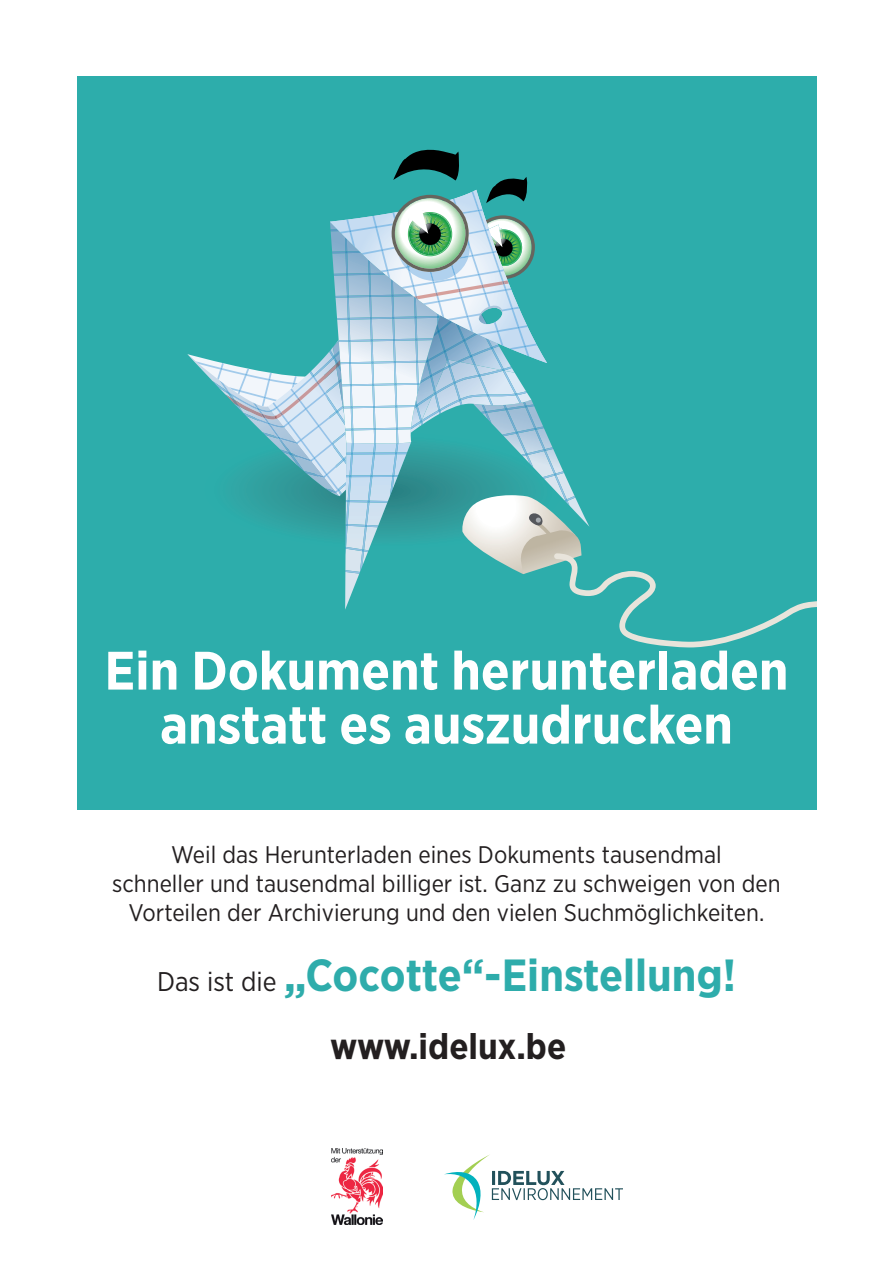
<style>
.page{position:relative;width:893px;height:1263px;background:#fff}
.page>*{position:absolute;margin:0;border:0;box-sizing:border-box;transform-origin:0 0}
.t1{font:700 54px/54px "Gotham Narrow";color:#fff;text-align:center}
.t2{font:700 45px "Gotham Narrow";color:#2eacab}
.t3{font:700 36px "Gotham Narrow";color:#231f20}
.t4{font:24px/28.8px "Gotham Narrow";color:#231f20;text-align:center}
.s1{font-weight:400;font-size:27px;color:#231f20}
</style>
<div class="page">
<div style="left:77px;top:77px;width:739px;height:733px;background:#2dadab"></div>
<svg style="left:187px;top:149px;width:629px;height:498px"></svg>
<svg style="left:444px;top:1154px;width:179px;height:66px"></svg>
<img style="left:332px;top:1149px;width:51px;height:75px">
<h1 class="t1" style="left:105px;top:643px;width:685px">Ein Dokument herunterladen anstatt es auszudrucken</h1>
<p class="t4" style="left:112px;top:840px;width:670px">Weil das Herunterladen eines Dokuments tausendmal<br>schneller und tausendmal billiger ist. Ganz zu schweigen von den<br>Vorteilen der Archivierung und den vielen Suchmöglichkeiten.</p>
<h2 class="t2" style="left:157px;top:946px;width:580px"><span class="s1">Das ist die</span> „Cocotte“-Einstellung!</h2>
<h3 class="t3" style="left:330px;top:1023px;width:238px">www.idelux.be</h3>
</div>
